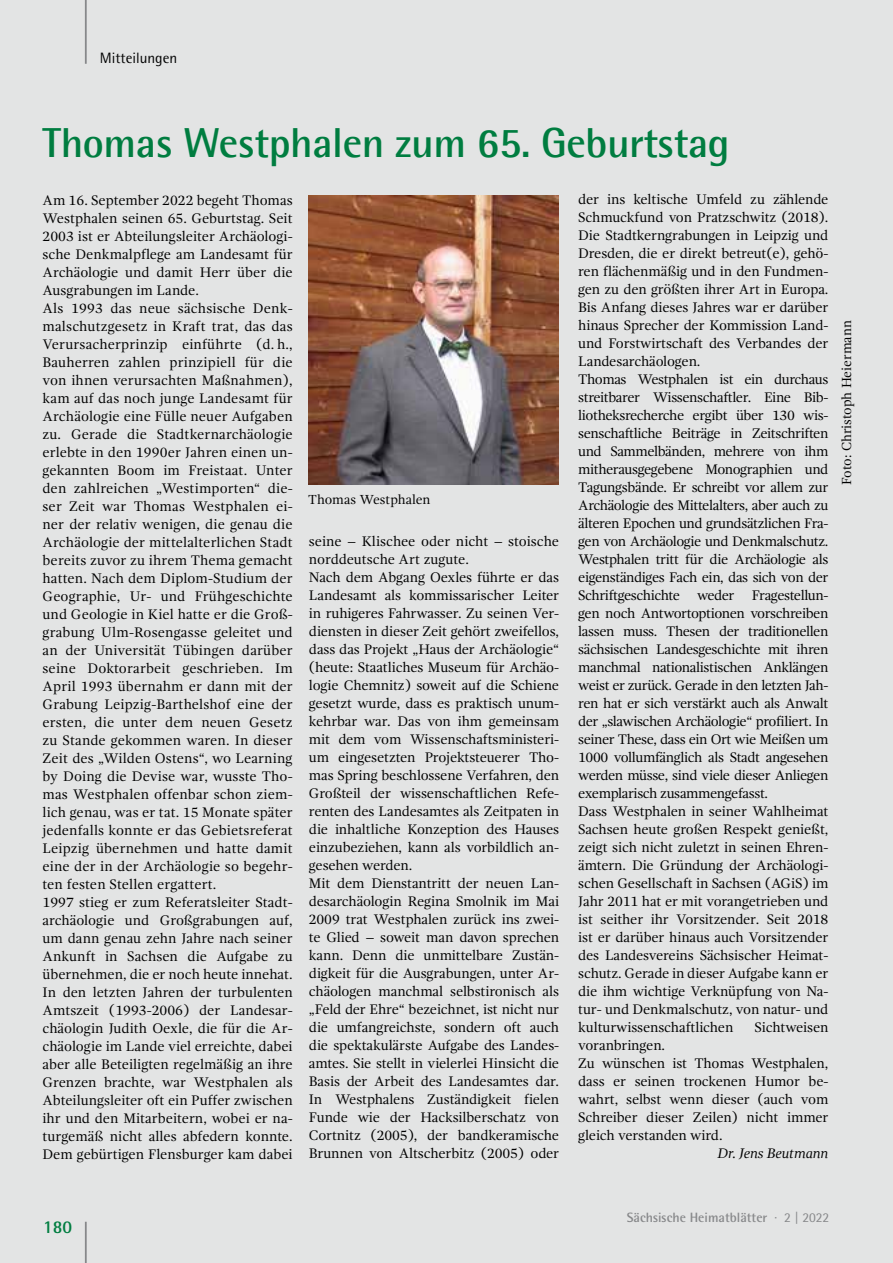
<style>
.page{position:relative;width:893px;height:1263px;background:#e3e4e4}
.page>*{position:absolute;margin:0;border:0;box-sizing:border-box;transform-origin:0 0}
.t1{font:700 42px "Agfa Rotis Semisans";letter-spacing:-.01em;color:#007d40}
.t2{font:700 18px "Rotis Semi Sans";color:#007d40}
.t3{font:15px "Rotis Semi Sans";color:#000}
.t4{font:14.25px/18px "Gandhi Serif";letter-spacing:-.01em;color:#000}
.t5{font:14.25px/18px "Gandhi Serif";letter-spacing:-.03em;color:#000}
.t6{font:italic 14.25px "Gandhi Serif";letter-spacing:-.01em;color:#000}
.t7{font:13.5px "Gandhi Serif";color:#000}
.t8{font:700 13.5px "Rotis Semi Sans";color:#87888a}
.s1{font-weight:400}
</style>
<div class="page">
<hr style="left:85px;top:1222px;width:2px;height:41px;background:#87888a">
<hr style="left:85px;top:0;width:2px;height:64px;background:#87888a">
<img style="left:308px;top:196px;width:250px;height:289px">
<p class="t3" style="left:100px;top:49px;width:79px">Mitteilungen</p>
<h1 class="t1" style="left:43px;top:117px;width:689px">Thomas Westphalen zum 65. Geburtstag</h1>
<p class="t4" style="left:43px;top:191px;width:252px">Am 16. September 2022 begeht Thomas Westphalen seinen 65. Geburtstag. Seit 2003 ist er Abteilungsleiter Archäologi&shy;sche Denkmalpflege am Landesamt für Archäologie und damit Herr über die Ausgrabungen im Lande.<br>Als 1993 das neue sächsische Denk&shy;malschutzgesetz in Kraft trat, das das Verursacherprinzip einführte (d. h., Bauherren zahlen prinzipiell für die von ihnen verursachten Maßnahmen), kam auf das noch junge Landesamt für Archäologie eine Fülle neuer Aufgaben zu. Gerade die Stadtkernarchäologie erlebte in den 1990er Jahren einen un&shy;gekannten Boom im Freistaat. Unter den zahlreichen „Westimporten“ die&shy;ser Zeit war Thomas Westphalen ei&shy;ner der relativ wenigen, die genau die Archäologie der mittelalterlichen Stadt bereits zuvor zu ihrem Thema gemacht hatten. Nach dem Diplom-Studium der Geographie, Ur- und Frühgeschichte und Geologie in Kiel hatte er die Groß&shy;grabung Ulm-Rosengasse geleitet und an der Universität Tübingen darüber seine Doktorarbeit geschrieben. Im April 1993 übernahm er dann mit der Grabung Leipzig-Barthelshof eine der ersten, die unter dem neuen Gesetz zu Stande gekommen waren. In dieser Zeit des „Wilden Ostens“, wo Learning by Doing die Devise war, wusste Tho&shy;mas Westphalen offenbar schon ziem&shy;lich genau, was er tat. 15 Monate später jedenfalls konnte er das Gebietsreferat Leipzig übernehmen und hatte damit eine der in der Archäologie so begehr&shy;ten festen Stellen ergattert.<br>1997 stieg er zum Referatsleiter Stadt&shy;archäologie und Großgrabungen auf, um dann genau zehn Jahre nach seiner Ankunft in Sachsen die Aufgabe zu übernehmen, die er noch heute innehat.<br>In den letzten Jahren der turbulenten Amtszeit (1993-2006) der Landesar&shy;chäologin Judith Oexle, die für die Ar&shy;chäologie im Lande viel erreichte, dabei aber alle Beteiligten regelmäßig an ihre Grenzen brachte, war Westphalen als Abteilungsleiter oft ein Puffer zwischen ihr und den Mitarbeitern, wobei er na&shy;turgemäß nicht alles abfedern konnte.<br>Dem gebürtigen Flensburger kam dabei</p>
<p class="t5" style="left:578px;top:191px;width:252px">der ins keltische Umfeld zu zählende Schmuckfund von Pratzschwitz (2018).<br>Die Stadtkerngrabungen in Leipzig und Dresden, die er direkt betreut(e), gehö&shy;ren flächenmäßig und in den Fundmen&shy;gen zu den größten ihrer Art in Europa.<br>Bis Anfang dieses Jahres war er darüber hinaus Sprecher der Kommission Land&shy;und Forstwirtschaft des Verbandes der Landesarchäologen.<br>Thomas Westphalen ist ein durchaus streitbarer Wissenschaftler. Eine Bib&shy;liotheksrecherche ergibt über 130 wis&shy;senschaftliche Beiträge in Zeitschriften und Sammelbänden, mehrere von ihm mitherausgegebene Monographien und Tagungsbände. Er schreibt vor allem zur Archäologie des Mittelalters, aber auch zu älteren Epochen und grundsätzlichen Fra&shy;gen von Archäologie und Denkmalschutz.<br>Westphalen tritt für die Archäologie als eigenständiges Fach ein, das sich von der Schriftgeschichte weder Fragestellun&shy;gen noch Antwortoptionen vorschreiben lassen muss. Thesen der traditionellen sächsischen Landesgeschichte mit ihren manchmal nationalistischen Anklängen weist er zurück. Gerade in den letzten Jah&shy;ren hat er sich verstärkt auch als Anwalt der „slawischen Archäologie“ profiliert. In seiner These, dass ein Ort wie Meißen um 1000 vollumfänglich als Stadt angesehen werden müsse, sind viele dieser Anliegen exemplarisch zusammengefasst.<br>Dass Westphalen in seiner Wahlheimat Sachsen heute großen Respekt genießt, zeigt sich nicht zuletzt in seinen Ehren&shy;ämtern. Die Gründung der Archäologi&shy;schen Gesellschaft in Sachsen (AGiS) im Jahr 2011 hat er mit vorangetrieben und ist seither ihr Vorsitzender. Seit 2018 ist er darüber hinaus auch Vorsitzender des Landesvereins Sächsischer Heimat&shy;schutz. Gerade in dieser Aufgabe kann er die ihm wichtige Verknüpfung von Na&shy;tur- und Denkmalschutz, von natur- und kulturwissenschaftlichen</p>
<p class="t7" style="left:308px;top:492px;width:124px">Thomas Westphalen</p>
<p class="t4" style="left:309px;top:533px;width:252px">seine – Klischee oder nicht – stoische norddeutsche Art zugute.<br>Nach dem Abgang Oexles führte er das Landesamt als kommissarischer Leiter in ruhigeres Fahrwasser. Zu seinen Ver&shy;diensten in dieser Zeit gehört zweifellos, dass das Projekt „Haus der Archäologie“ (heute: Staatliches Museum für Archäo&shy;logie Chemnitz) soweit auf die Schiene gesetzt wurde, dass es praktisch unum&shy;kehrbar war. Das von ihm gemeinsam mit dem vom Wissenschaftsministeri&shy;um eingesetzten Projektsteuerer Tho&shy;mas Spring beschlossene Verfahren, den Großteil der wissenschaftlichen Refe&shy;renten des Landesamtes als Zeitpaten in die inhaltliche Konzeption des Hauses einzubeziehen, kann als vorbildlich an&shy;gesehen werden.<br>Mit dem Dienstantritt der neuen Lan&shy;desarchäologin Regina Smolnik im Mai 2009 trat Westphalen zurück ins zwei&shy;te Glied – soweit man davon sprechen kann. Denn die unmittelbare Zustän&shy;digkeit für die Ausgrabungen, unter Ar&shy;chäologen manchmal selbstironisch als „Feld der Ehre“ bezeichnet, ist nicht nur die umfangreichste, sondern oft auch die spektakulärste Aufgabe des Landes&shy;amtes. Sie stellt in vielerlei Hinsicht die Basis der Arbeit des Landesamtes dar.<br>In Westphalens Zuständigkeit fielen Funde wie der Hacksilberschatz von Cortnitz (2005), der bandkeramische Brunnen von Altscherbitz (2005) oder</p>
<p class="t4" style="left:755px;top:1019px;width:75px">Sichtweisen</p>
<p class="t4" style="left:578px;top:1037px;width:252px">voranbringen.<br>Zu wünschen ist Thomas Westphalen, dass er seinen trockenen Humor be&shy;wahrt, selbst wenn dieser (auch vom<br>Schreiber dieser Zeilen) nicht immer gleich verstanden wird.</p>
<p class="t6" style="left:717px;top:1145px;width:113px">Dr. Jens Beutmann</p>
<p class="t7" style="left:839px;top:485px;width:166px;rotate:-90deg">Foto: Christoph Heiermann</p>
<p class="t2" style="left:43px;top:1216px;width:30px">180</p>
<p class="t8" style="left:627px;top:1209px;width:204px">Sächsische Heimatblätter <span class="s1">· 2 | 2022</span></p>
</div>
